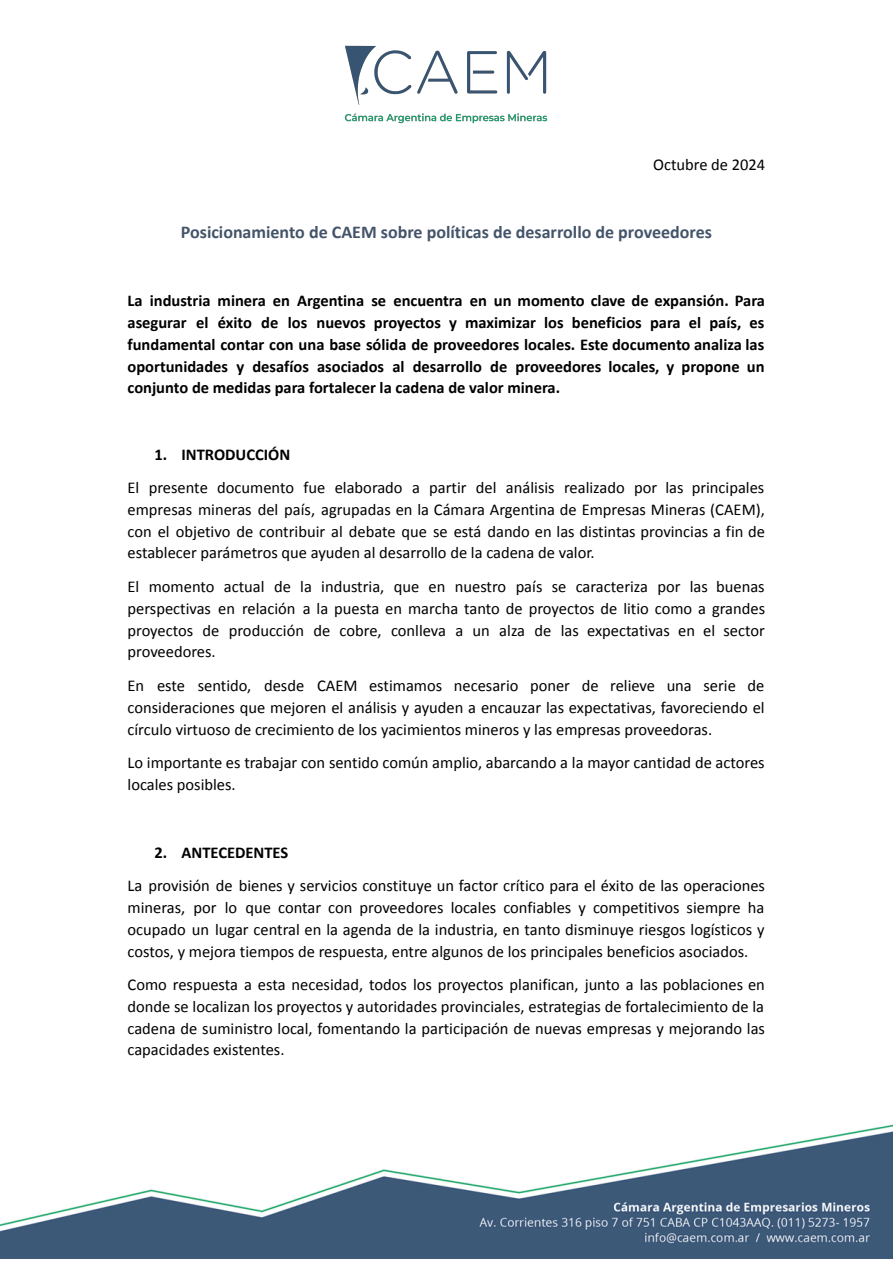
<style>
.page{position:relative;width:894px;height:1263px;background:#fff}
.page>*{position:absolute;margin:0;border:0;box-sizing:border-box;transform-origin:0 0}
.t1{font:700 18px "Calibri";color:#44546a}
.t2{font:16.5px/21.8px "Calibri";color:#000;text-align:justify}
.t3{font:700 16.5px/21.8px "Calibri";color:#000;text-align:justify}
</style>
<div class="page">
<img style="left:344px;top:45px;width:204px;height:79px">
<img style="left:0;top:1124px;width:893px;height:135px">
<p class="t2" style="left:653px;top:155px;width:114px">Octubre de 2024</p>
<p class="t1" style="left:181px;top:225px;width:533px">Posicionamiento de CAEM sobre políticas de desarrollo de proveedores</p>
<p class="t3" style="left:128px;top:291px;width:639px">La industria minera en Argentina se encuentra en un momento clave de expansión. Para asegurar el éxito de los nuevos proyectos y maximizar los beneficios para el país, es fundamental contar con una base sólida de proveedores locales. Este documento analiza las oportunidades y desafíos asociados al desarrollo de proveedores locales, y propone un conjunto de medidas para fortalecer la cadena de valor minera.</p>
<p class="t3" style="left:155px;top:445px;width:137px">1. INTRODUCCIÓN</p>
<p class="t2" style="left:128px;top:478px;width:639px">El presente documento fue elaborado a partir del análisis realizado por las principales empresas mineras del país, agrupadas en la Cámara Argentina de Empresas Mineras (CAEM), con el objetivo de contribuir al debate que se está dando en las distintas provincias a fin de establecer parámetros que ayuden al desarrollo de la cadena de valor.</p>
<p class="t2" style="left:128px;top:577px;width:639px">El momento actual de la industria, que en nuestro país se caracteriza por las buenas perspectivas en relación a la puesta en marcha tanto de proyectos de litio como a grandes proyectos de producción de cobre, conlleva a un alza de las expectativas en el sector proveedores.</p>
<p class="t2" style="left:128px;top:676px;width:639px">En este sentido, desde CAEM estimamos necesario poner de relieve una serie de consideraciones que mejoren el análisis y ayuden a encauzar las expectativas, favoreciendo el círculo virtuoso de crecimiento de los yacimientos mineros y las empresas proveedoras.</p>
<p class="t2" style="left:128px;top:753px;width:639px">Lo importante es trabajar con sentido común amplio, abarcando a la mayor cantidad de actores locales posibles.</p>
<p class="t3" style="left:155px;top:843px;width:135px">2. ANTECEDENTES</p>
<p class="t2" style="left:128px;top:876px;width:639px">La provisión de bienes y servicios constituye un factor crítico para el éxito de las operaciones mineras, por lo que contar con proveedores locales confiables y competitivos siempre ha ocupado un lugar central en la agenda de la industria, en tanto disminuye riesgos logísticos y costos, y mejora tiempos de respuesta, entre algunos de los principales beneficios asociados.</p>
<p class="t2" style="left:128px;top:975px;width:639px">Como respuesta a esta necesidad, todos los proyectos planifican, junto a las poblaciones en donde se localizan los proyectos y autoridades provinciales, estrategias de fortalecimiento de la cadena de suministro local, fomentando la participación de nuevas empresas y mejorando las capacidades existentes.</p>
</div>
